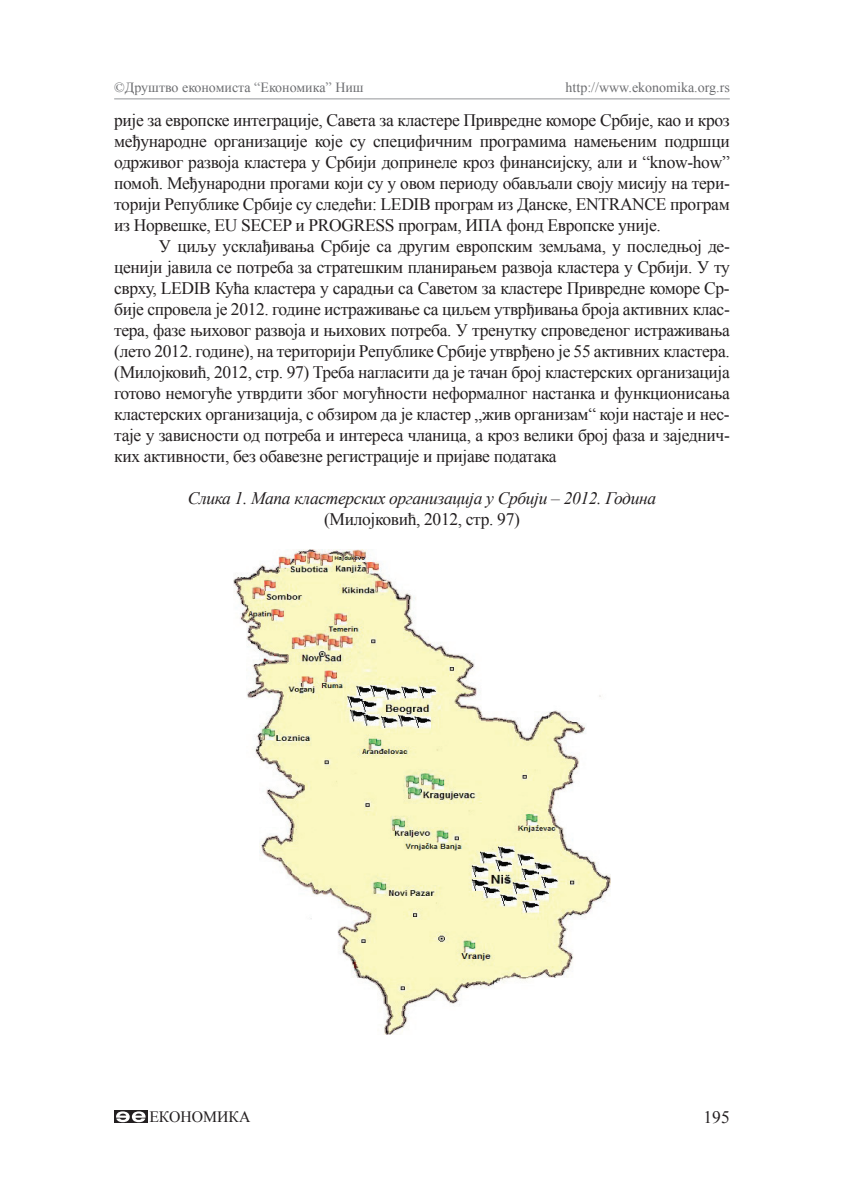
<style>
.page{position:relative;width:844px;height:1191px;background:#fff}
.page>*{position:absolute;margin:0;border:0;box-sizing:border-box;transform-origin:0 0}
.t1{font:17.5px/21px "Times New Roman";letter-spacing:-.02em;color:#231f20;text-align:justify}
.t2{font:italic 17.5px "Times New Roman";letter-spacing:-.02em;color:#231f20}
.t3{font:700 15.92px "Times New Roman";color:#231f20}
.t4{font:15.75px "Times New Roman";color:#231f20}
.t5{font:14px "Times New Roman";color:#6c6d70}
</style>
<div class="page">
<div style="left:114px;top:1110px;width:33px;height:12px;border:1px solid #231f20"></div>
<svg style="left:116px;top:1111px;width:29px;height:11px"></svg>
<hr style="left:114px;top:98px;width:615px;height:1px;background:#939598">
<img style="left:234px;top:550px;width:376px;height:484px">
<p class="t5" style="left:114px;top:77px;width:251px">©Друштво економиста “Економика” Ниш</p>
<p class="t5" style="left:565px;top:77px;width:166px">http://www.ekonomika.org.rs</p>
<p class="t1" style="left:114px;top:110px;width:617px">рије за европске интеграције, Савета за кластере Привредне коморе Србије, као и кроз међународне организације које су специфичним програмима намењеним подршци одрживог развоја кластера у Србији допринеле кроз финансијску, али и “know-how” помоћ. Међународни прогами који су у овом периоду обављали своју мисију на тери&shy;торији Републике Србије су следећи: LEDIB програм из Данске, ENTRANCE програм из Норвешке, EU SECEP и PROGRESS програм, ИПА фонд Европске уније.</p>
<p class="t1" style="left:114px;top:236px;width:617px;text-indent:45px">У циљу усклађивања Србије са другим европским земљама, у последњој де&shy;ценији јавила се потреба за стратешким планирањем развоја кластера у Србији. У ту сврху, LEDIB Кућа кластера у сарадњи са Саветом за кластере Привредне коморе Ср&shy;бије спровела је 2012. године истраживање са циљем утврђивања броја активних клас&shy;тера, фазе њиховог развоја и њихових потреба. У тренутку спроведеног истраживања (лето 2012. године), на територији Републике Србије утврђено је 55 активних кластера. (Милојковић, 2012, стр. 97) Треба нагласити да је тачан број кластерских организација готово немогуће утврдити због могућности неформалног настанка и функционисања кластерских организација, с обзиром да је кластер „жив организам“ који настаје и нес&shy;таје у зависности од потреба и интереса чланица, а кроз велики број фаза и заједнич&shy;ких активности, без обавезне регистрације и пријаве података</p>
<p class="t2" style="left:188px;top:486px;width:470px">Слика 1. Мапа кластерских организација у Србији – 2012. Година</p>
<p class="t1" style="left:324px;top:509px;width:197px">(Милојковић, 2012, стр. 97)</p>
<p class="t4" style="left:149px;top:1105px;width:103px">ЕКОНОМИКА</p>
<p class="t1" style="left:703px;top:1106px;width:28px">195</p>
<p class="t3" style="left:199px;top:1107px;width:109px">EKONOMIKA</p>
</div>
